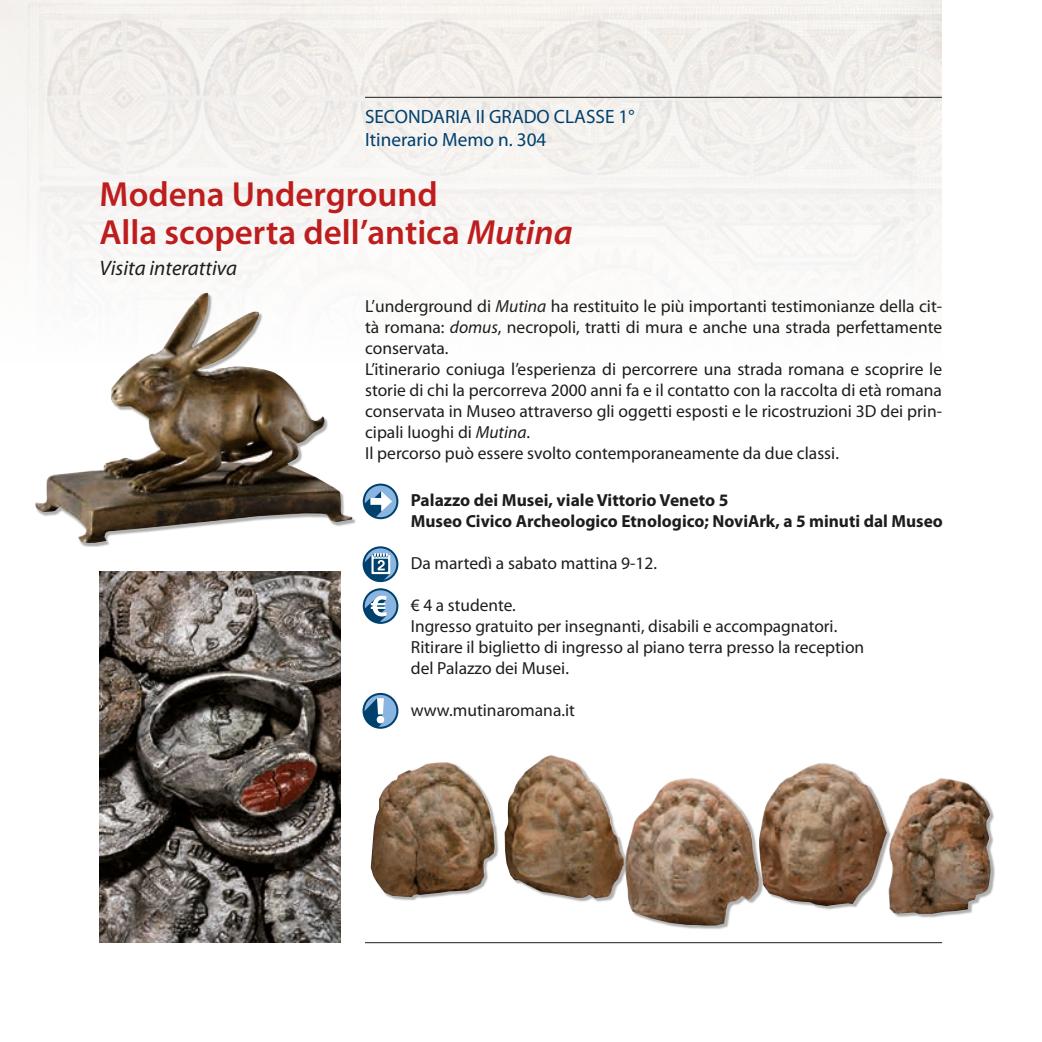
<style>
.page{position:relative;width:1042px;height:1042px;background:#fff}
.page>*{position:absolute;margin:0;border:0;box-sizing:border-box;transform-origin:0 0}
.t1{font:600 35px/38.5px "Myriad Pro";color:#be1d1d}
.t2{font:italic 21px "Myriad Pro";color:#1d1d1b}
.t3{font:19.25px/23.1px "Myriad Pro";color:#00406d}
.t4{font:17.5px/21px "Myriad Pro";color:#1d1d1b}
.t5{font:700 17.5px/21px "Myriad Pro";color:#1d1d1b}
.s1{font-style:italic}
</style>
<div class="page">
<hr style="left:365px;top:942px;width:577px;height:1px;background:#1d1d1b">
<hr style="left:365px;top:97px;width:577px;height:1px;background:#1d1d1b">
<svg style="left:363px;top:546px;width:35px;height:36px"></svg>
<svg style="left:365px;top:548px;width:31px;height:32px"></svg>
<svg style="left:363px;top:553px;width:27px;height:29px"></svg>
<svg style="left:363px;top:483px;width:35px;height:36px"></svg>
<div style="left:365px;top:485px;width:31px;height:32px;background:#8ab5e1;border-radius:50%"></div>
<svg style="left:364px;top:491px;width:28px;height:27px"></svg>
<svg style="left:363px;top:588px;width:35px;height:36px"></svg>
<div style="left:365px;top:590px;width:31px;height:32px;background:#8ab5e1;border-radius:50%"></div>
<svg style="left:364px;top:596px;width:23px;height:27px"></svg>
<svg style="left:362px;top:693px;width:36px;height:36px"></svg>
<div style="left:364px;top:695px;width:32px;height:32px;background:#8ab5e1;border-radius:50%"></div>
<svg style="left:363px;top:698px;width:21px;height:29px"></svg>
<img style="left:100px;top:572px;width:240px;height:371px">
<div style="left:371px;top:756px;width:623px;height:173px;background:#1d1d1b;opacity:.35"></div>
<img style="left:371px;top:755px;width:620px;height:170px">
<div style="left:36px;top:293px;width:320px;height:254px;background:#1d1d1b;opacity:.35"></div>
<img style="left:35px;top:293px;width:318px;height:250px">
<p class="t3" style="left:365px;top:105px;width:271px">SECONDARIA II GRADO CLASSE 1°<br>Itinerario Memo n. 304</p>
<h1 class="t1" style="left:100px;top:174px;width:475px">Modena Underground<br>Alla scoperta dell’antica <span class="s1">Mutina</span></h1>
<p class="t2" style="left:100px;top:255px;width:139px">Visita interattiva</p>
<p class="t4" style="left:365px;top:295px;width:578px">L’underground di <span class="s1">Mutina</span> ha restituito le più importanti testimonianze della cit&shy;tà romana: <span class="s1">domus</span>, necropoli, tratti di mura e anche una strada perfettamente conservata.<br>L’itinerario coniuga l’esperienza di percorrere una strada romana e scoprire le storie di chi la percorreva 2000 anni fa e il contatto con la raccolta di età romana conservata in Museo attraverso gli oggetti esposti e le ricostruzioni 3D dei prin&shy;cipali luoghi di <span class="s1">Mutina</span>.<br>Il percorso può essere svolto contemporaneamente da due classi.</p>
<p class="t5" style="left:411px;top:489px;width:533px">Palazzo dei Musei, viale Vittorio Veneto 5<br>Museo Civico Archeologico Etnologico; NoviArk, a 5 minuti dal Museo</p>
<p class="t4" style="left:411px;top:552px;width:248px">Da martedì a sabato mattina 9-12.</p>
<p class="t4" style="left:411px;top:594px;width:455px">€ 4 a studente.<br>Ingresso gratuito per insegnanti, disabili e accompagnatori.<br>Ritirare il biglietto di ingresso al piano terra presso la reception del Palazzo dei Musei.</p>
<p class="t4" style="left:411px;top:699px;width:166px">www.mutinaromana.it</p>
</div>
